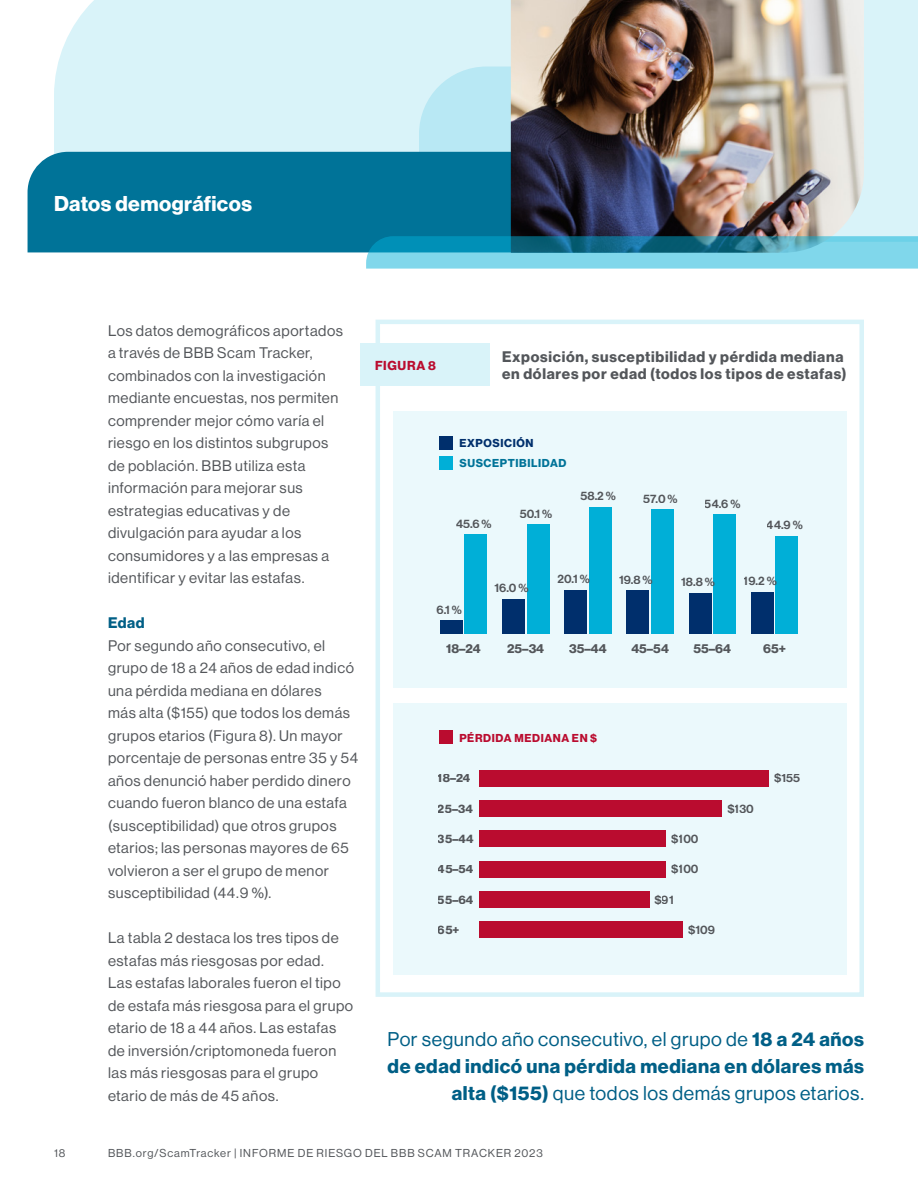
<style>
.page{position:relative;width:918px;height:1188px;background:#fff}
.page>*{position:absolute;margin:0;border:0;box-sizing:border-box;transform-origin:0 0}
.H2_-_Section_Headlines{font:21px "N Haas Grotesk DS Pro 75 Bd";letter-spacing:.02em;color:#fff}
.Callout_Quote_NEW{font:19.5px/27px "N Haas Grotesk DS Pro 55 Rg";letter-spacing:.03em;color:#005f86;text-align:right}
.Paragraph{font:15px/22.5px "N Haas Grotesk DS Pro 55 Rg";letter-spacing:.035em;color:#53565a}
.Chart_Title_1{font:15px/16.5px "N Haas Grotesk DS Pro 75 Bd";letter-spacing:.05em;color:#53565a}
.Paragraph-2{font:15px "N Haas Grotesk DS Pro 75 Bd";color:#005f86}
.t1{font:12.75px "N Haas Grotesk DS Pro 75 Bd";color:#53565a}
.Chart_Title_2{font:12.75px "N Haas Grotesk DS Pro 75 Bd";letter-spacing:.055em;color:#ba0c2f}
.t2{font:12px "N Haas Grotesk DS Pro 65 Md";color:#53565a}
.t3{font:12px "N Haas Grotesk DS Pro 75 Bd";color:#53565a}
.t4{font:11.25px "N Haas Grotesk DS Pro 55 Rg";letter-spacing:.08em;color:#53565a}
.Chart_Title_3{font:11.25px "N Haas Grotesk DS Pro 75 Bd";letter-spacing:.06em;color:#ba0c2f}
.Chart_Title_3-2{font:11.25px "N Haas Grotesk DS Pro 75 Bd";letter-spacing:.055em;color:#007398}
.Chart_Title_3-3{font:11.25px "N Haas Grotesk DS Pro 75 Bd";letter-spacing:.06em;color:#002f6c}
.s1{font-family:"N Haas Grotesk DS Pro 75 Bd"}
</style>
<div class="page">
<div style="left:54px;top:0;width:864px;height:236px;background:#d9f3f9"></div>
<svg style="left:419px;top:67px;width:92px;height:85px;background:#bbe8f4"></svg>
<div style="left:28px;top:152px;width:483px;height:100px;background:#007398"></div>
<img style="left:511px;top:0;width:353px;height:236px">
<svg style="left:366px;top:236px;width:552px;height:33px;background:#55b1c9"></svg>
<div style="left:376px;top:320px;width:488px;height:677px;background:#fff;border:4px solid #d9f3f9"></div>
<div style="left:360px;top:344px;width:130px;height:42px;background:#d9f3f9"></div>
<div style="left:393px;top:411px;width:453px;height:276px;background:#ebf9fc"></div>
<div style="left:393px;top:703px;width:453px;height:272px;background:#ebf9fc"></div>
<div style="left:439px;top:436px;width:14px;height:14px;background:#002f6c"></div>
<div style="left:439px;top:456px;width:14px;height:14px;background:#00afd7"></div>
<div style="left:440px;top:620px;width:22px;height:14px;background:#002f6c"></div>
<div style="left:465px;top:534px;width:22px;height:100px;background:#00afd7"></div>
<div style="left:502px;top:599px;width:23px;height:35px;background:#002f6c"></div>
<div style="left:527px;top:525px;width:22px;height:109px;background:#00afd7"></div>
<div style="left:565px;top:590px;width:22px;height:44px;background:#002f6c"></div>
<div style="left:589px;top:507px;width:22px;height:127px;background:#00afd7"></div>
<div style="left:627px;top:591px;width:22px;height:43px;background:#002f6c"></div>
<div style="left:651px;top:509px;width:22px;height:125px;background:#00afd7"></div>
<div style="left:689px;top:593px;width:22px;height:41px;background:#002f6c"></div>
<div style="left:714px;top:515px;width:22px;height:119px;background:#00afd7"></div>
<div style="left:751px;top:592px;width:22px;height:42px;background:#002f6c"></div>
<div style="left:776px;top:536px;width:22px;height:98px;background:#00afd7"></div>
<hr style="left:440px;top:507px;width:1px;height:127px;background:#333">
<hr style="left:440px;top:633px;width:358px;height:1px;background:#333">
<div style="left:479px;top:770px;width:290px;height:17px;background:#ba0c2f"></div>
<div style="left:479px;top:800px;width:243px;height:17px;background:#ba0c2f"></div>
<div style="left:479px;top:830px;width:187px;height:17px;background:#ba0c2f"></div>
<div style="left:479px;top:861px;width:187px;height:16px;background:#ba0c2f"></div>
<div style="left:479px;top:891px;width:170px;height:17px;background:#ba0c2f"></div>
<div style="left:479px;top:921px;width:204px;height:17px;background:#ba0c2f"></div>
<hr style="left:479px;top:938px;width:290px;height:1px;background:#333">
<hr style="left:479px;top:770px;width:1px;height:168px;background:#333">
<div style="left:439px;top:730px;width:14px;height:14px;background:#ba0c2f"></div>
<p class="H2_-_Section_Headlines" style="left:54px;top:192px;width:199px">Datos demográficos</p>
<p class="Paragraph" style="left:108px;top:319px;width:236px">Los datos demográficos aportados a través de BBB Scam Tracker, combinados con la investigación mediante encuestas, nos permiten comprender mejor cómo varía el riesgo en los distintos subgrupos de población. BBB utiliza esta información para mejorar sus estrategias educativas y de divulgación para ayudar a los consumidores y a las empresas a identificar y evitar las estafas.</p>
<p class="Paragraph-2" style="left:108px;top:614px;width:38px">Edad</p>
<p class="Paragraph" style="left:108px;top:634px;width:252px">Por segundo año consecutivo, el grupo de 18 a 24 años de edad indicó una pérdida mediana en dólares<br>más alta ($155) que todos los demás grupos etarios (Figura 8). Un mayor porcentaje de personas entre 35 y 54 años denunció haber perdido dinero cuando fueron blanco de una estafa (susceptibilidad) que otros grupos etarios; las personas mayores de 65 volvieron a ser el grupo de menor susceptibilidad (44.9 %).</p>
<p class="Paragraph" style="left:108px;top:927px;width:247px">La tabla 2 destaca los tres tipos de estafas más riesgosas por edad.<br>Las estafas laborales fueron el tipo de estafa más riesgosa para el grupo etario de 18 a 44 años. Las estafas de inversión/criptomoneda fueron las más riesgosas para el grupo etario de más de 45 años.</p>
<p class="Chart_Title_2" style="left:375px;top:358px;width:63px">FIGURA 8</p>
<p class="Chart_Title_1" style="left:502px;top:349px;width:346px">Exposición, susceptibilidad y pérdida mediana en dólares por edad (todos los tipos de estafas)</p>
<p class="Chart_Title_3-3" style="left:459px;top:437px;width:76px">EXPOSICIÓN</p>
<p class="Chart_Title_3-2" style="left:459px;top:457px;width:109px">SUSCEPTIBILIDAD</p>
<p class="t2" style="left:456px;top:516px;width:37px">45.6 %</p>
<p class="t2" style="left:520px;top:507px;width:34px">50.1 %</p>
<p class="t2" style="left:581px;top:489px;width:37px">58.2 %</p>
<p class="t2" style="left:643px;top:492px;width:36px">57.0 %</p>
<p class="t2" style="left:705px;top:497px;width:37px">54.6 %</p>
<p class="t2" style="left:767px;top:518px;width:37px">44.9 %</p>
<p class="t2" style="left:437px;top:603px;width:27px">6.1 %</p>
<p class="t2" style="left:495px;top:581px;width:35px">16.0 %</p>
<p class="t2" style="left:558px;top:572px;width:34px">20.1 %</p>
<p class="t2" style="left:619px;top:573px;width:35px">19.8 %</p>
<p class="t2" style="left:681px;top:575px;width:35px">18.8 %</p>
<p class="t2" style="left:744px;top:574px;width:34px">19.2 %</p>
<p class="t1" style="left:446px;top:641px;width:36px">18–24</p>
<p class="t1" style="left:507px;top:641px;width:39px">25–34</p>
<p class="t1" style="left:569px;top:641px;width:39px">35–44</p>
<p class="t1" style="left:631px;top:641px;width:39px">45–54</p>
<p class="t1" style="left:694px;top:641px;width:39px">55–64</p>
<p class="t1" style="left:763px;top:641px;width:24px">65+</p>
<p class="Chart_Title_3" style="left:459px;top:731px;width:139px">PÉRDIDA MEDIANA EN $</p>
<p class="t3" style="left:438px;top:771px;width:34px">18–24</p>
<p class="t3" style="left:438px;top:801px;width:36px">25–34</p>
<p class="t3" style="left:438px;top:832px;width:37px">35–44</p>
<p class="t3" style="left:438px;top:862px;width:37px">45–54</p>
<p class="t3" style="left:438px;top:892px;width:37px">55–64</p>
<p class="t3" style="left:438px;top:923px;width:23px">65+</p>
<p class="t2" style="left:671px;top:832px;width:29px">$100</p>
<p class="t2" style="left:671px;top:862px;width:29px">$100</p>
<p class="t2" style="left:655px;top:892px;width:21px">$91</p>
<p class="t2" style="left:688px;top:923px;width:28px">$109</p>
<p class="t2" style="left:727px;top:802px;width:28px">$130</p>
<p class="t2" style="left:774px;top:771px;width:27px">$155</p>
<p class="Callout_Quote_NEW" style="left:388px;top:1026px;width:478px">Por segundo año consecutivo, el grupo de <span class="s1">18 a 24 años de edad indicó una pérdida mediana en dólares más alta ($155)</span> que todos los demás grupos etarios.</p>
<p class="t4" style="left:54px;top:1146px;width:13px">18</p>
<p class="t4" style="left:108px;top:1146px;width:436px">BBB.org/ScamTracker | INFORME DE RIESGO DEL BBB SCAM TRACKER 2023</p>
</div>
